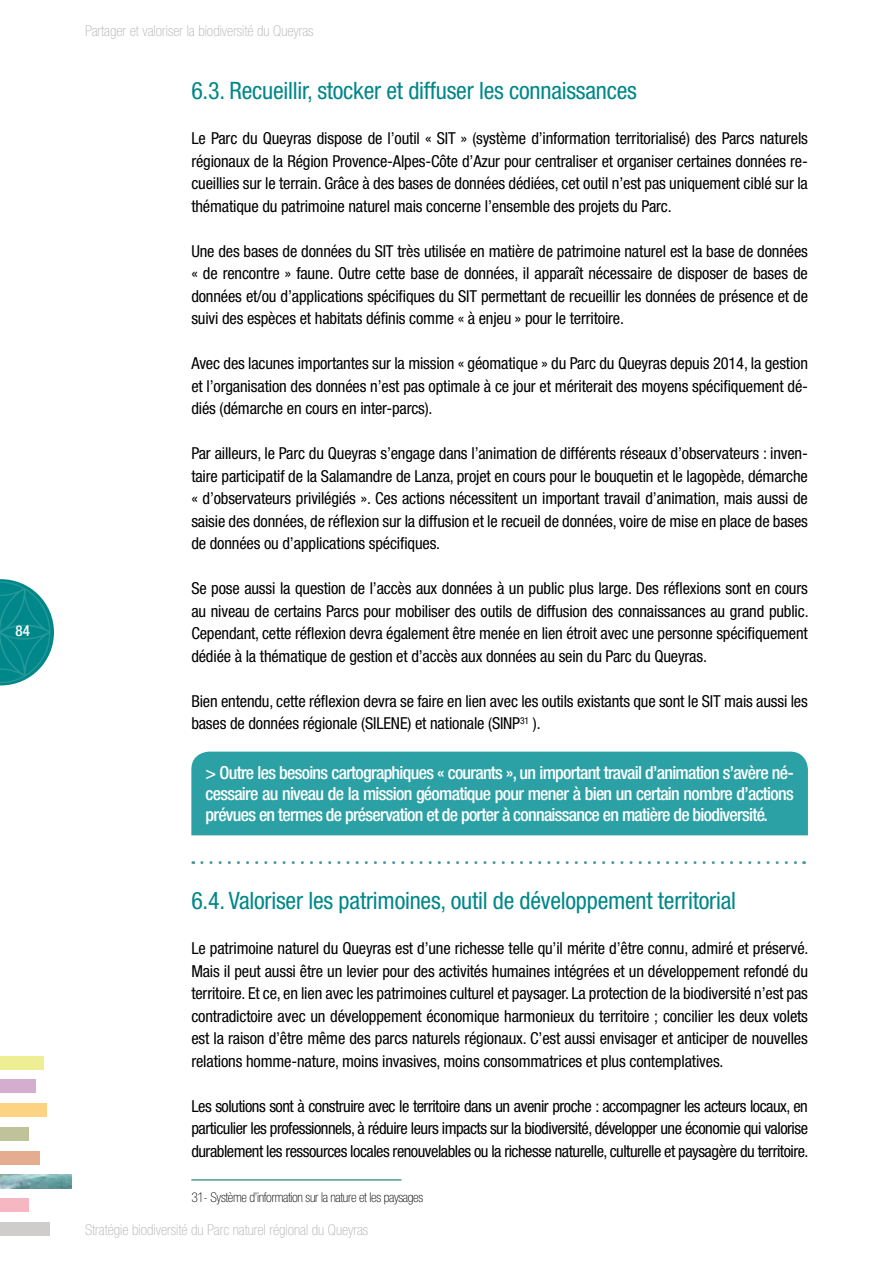
<style>
.page{position:relative;width:893px;height:1263px;background:#fff}
.page>*{position:absolute;margin:0;border:0;box-sizing:border-box;transform-origin:0 0}
.t1{font:condensed 24px "Helvetica Neue LT Std";letter-spacing:-.01em;color:#008789}
.t2{font:500 condensed 18px/21px "Helvetica Neue LT Std";letter-spacing:-.04em;color:#fff;text-align:justify}
.t3{font:condensed 16.5px/22.5px "Helvetica Neue LT Std";letter-spacing:-.01em;color:#000;text-align:justify}
.t4{font:100 condensed 15px "Helvetica Neue LT Std";color:#b5b4b4}
.t5{font:500 condensed 15px "Helvetica Neue LT Std";color:#fff}
.t6{font:100 condensed 13.5px "Helvetica Neue LT Std";letter-spacing:-.025em;color:#000}
</style>
<div class="page">
<div style="left:0;top:1079px;width:36px;height:14px;background:#d4adcf"></div>
<img style="left:0;top:1174px;width:71px;height:14px">
<div style="left:0;top:1150px;width:39px;height:14px;background:#e5ad90"></div>
<div style="left:0;top:1222px;width:50px;height:13px;background:#cecdcc"></div>
<div style="left:0;top:1127px;width:29px;height:14px;background:#c0c399"></div>
<div style="left:0;top:1198px;width:28px;height:14px;background:#f6b7c3"></div>
<div style="left:0;top:1103px;width:47px;height:14px;background:#fbd383"></div>
<div style="left:0;top:1055px;width:44px;height:14px;background:#eeee95"></div>
<svg style="left:0;top:579px;width:54px;height:106px"></svg>
<svg style="left:202px;top:861px;width:603px;height:3px"></svg>
<hr style="left:191px;top:1179px;width:210px;height:2px;background:#006b6c">
<div style="left:191px;top:752px;width:617px;height:83px;background:#2ca1a5"></div>
<p class="t5" style="left:16px;top:622px;width:16px">84</p>
<p class="t4" style="left:85px;top:22px;width:230px">Partager et valoriser la biodiversité du Queyras</p>
<h1 class="t1" style="left:191px;top:77px;width:447px">6.3. Recueillir, stocker et diffuser les connaissances</h1>
<p class="t3" style="left:191px;top:127px;width:618px">Le Parc du Queyras dispose de l’outil « SIT » (système d’information territorialisé) des Parcs naturels régionaux de la Région Provence-Alpes-Côte d’Azur pour centraliser et organiser certaines données re&shy;cueillies sur le terrain. Grâce à des bases de données dédiées, cet outil n’est pas uniquement ciblé sur la thématique du patrimoine naturel mais concerne l’ensemble des projets du Parc.</p>
<p class="t3" style="left:191px;top:239px;width:618px">Une des bases de données du SIT très utilisée en matière de patrimoine naturel est la base de données « de rencontre » faune. Outre cette base de données, il apparaît nécessaire de disposer de bases de données et/ou d’applications spécifiques du SIT permettant de recueillir les données de présence et de suivi des espèces et habitats définis comme « à enjeu » pour le territoire.</p>
<p class="t3" style="left:191px;top:352px;width:618px">Avec des lacunes importantes sur la mission « géomatique » du Parc du Queyras depuis 2014, la gestion et l’organisation des données n’est pas optimale à ce jour et mériterait des moyens spécifiquement dé&shy;diés (démarche en cours en inter-parcs).</p>
<p class="t3" style="left:191px;top:442px;width:618px">Par ailleurs, le Parc du Queyras s’engage dans l’animation de différents réseaux d’observateurs : inven&shy;taire participatif de la Salamandre de Lanza, projet en cours pour le bouquetin et le lagopède, démarche « d’observateurs privilégiés ». Ces actions nécessitent un important travail d’animation, mais aussi de saisie des données, de réflexion sur la diffusion et le recueil de données, voire de mise en place de bases de données ou d’applications spécifiques.</p>
<p class="t3" style="left:191px;top:577px;width:619px">Se pose aussi la question de l’accès aux données à un public plus large. Des réflexions sont en cours au niveau de certains Parcs pour mobiliser des outils de diffusion des connaissances au grand public.<br>Cependant, cette réflexion devra également être menée en lien étroit avec une personne spécifiquement dédiée à la thématique de gestion et d’accès aux données au sein du Parc du Queyras.</p>
<p class="t3" style="left:191px;top:689px;width:618px">Bien entendu, cette réflexion devra se faire en lien avec les outils existants que sont le SIT mais aussi les bases de données régionale (SILENE) et nationale (SINP<sup>31</sup> ).</p>
<p class="t2" style="left:206px;top:762px;width:590px">&gt; Outre les besoins cartographiques « courants », un important travail d’animation s’avère né&shy;cessaire au niveau de la mission géomatique pour mener à bien un certain nombre d’actions prévues en termes de préservation et de porter à connaissance en matière de biodiversité.</p>
<h1 class="t1" style="left:191px;top:887px;width:546px">6.4. Valoriser les patrimoines, outil de développement territorial</h1>
<p class="t3" style="left:191px;top:937px;width:619px">Le patrimoine naturel du Queyras est d’une richesse telle qu’il mérite d’être connu, admiré et préservé.<br>Mais il peut aussi être un levier pour des activités humaines intégrées et un développement refondé du territoire. Et ce, en lien avec les patrimoines culturel et paysager. La protection de la biodiversité n’est pas contradictoire avec un développement économique harmonieux du territoire ; concilier les deux volets est la raison d’être même des parcs naturels régionaux. C’est aussi envisager et anticiper de nouvelles relations homme-nature, moins invasives, moins consommatrices et plus contemplatives.</p>
<p class="t3" style="left:191px;top:1094px;width:619px">Les solutions sont à construire avec le territoire dans un avenir proche : accompagner les acteurs locaux, en particulier les professionnels, à réduire leurs impacts sur la biodiversité, développer une économie qui valorise durablement les ressources locales renouvelables ou la richesse naturelle, culturelle et paysagère du territoire.</p>
<p class="t6" style="left:191px;top:1189px;width:233px">31- Système d’information sur la nature et les paysages</p>
<p class="t4" style="left:85px;top:1221px;width:285px">Stratégie biodiversité du Parc naturel régional du Queyras</p>
</div>
